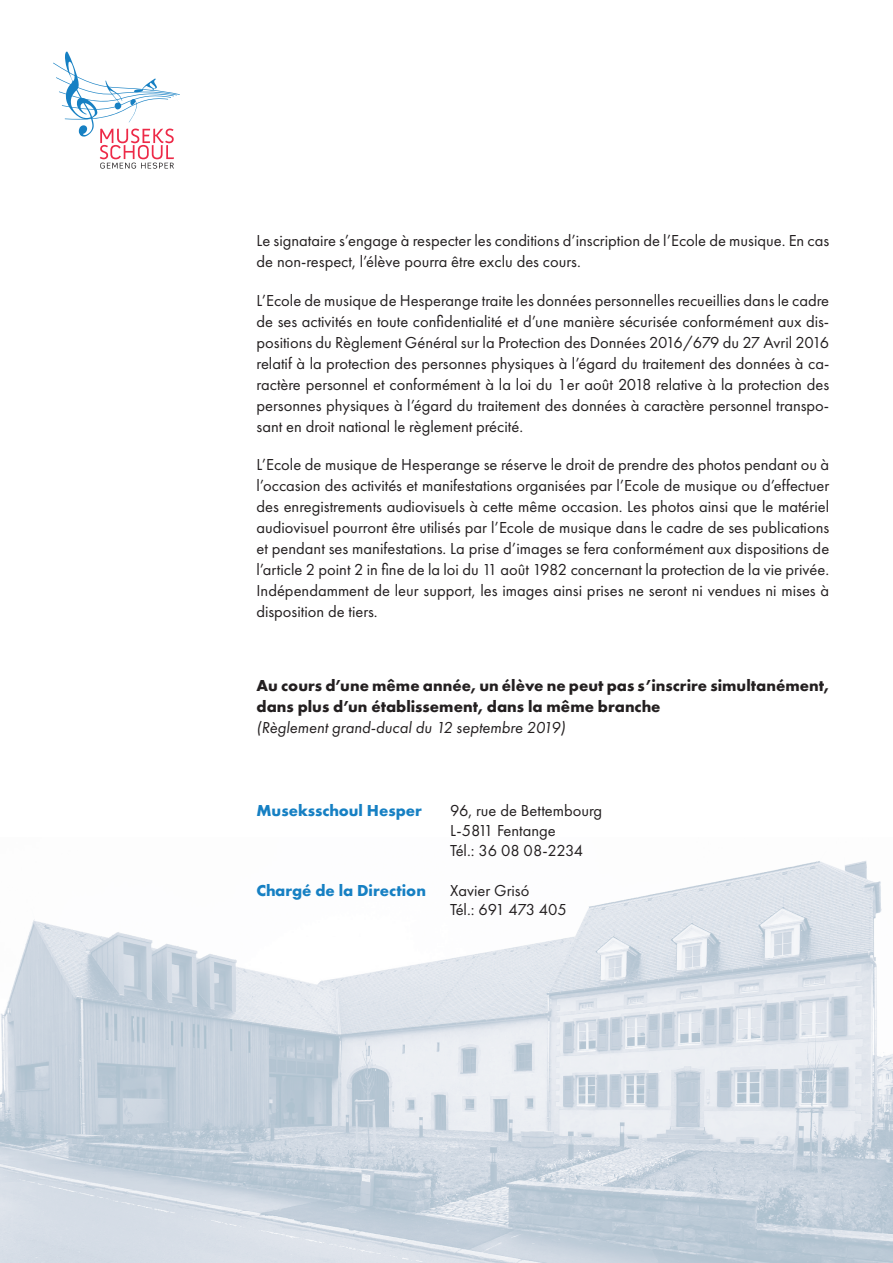
<style>
.page{position:relative;width:893px;height:1263px;background:#fff}
.page>*{position:absolute;margin:0;border:0;box-sizing:border-box;transform-origin:0 0}
.t1{font:16.5px/21px "Futura PT";color:#231f20}
.t2{font:700 16.5px/21px "Futura PT";color:#231f20}
.t3{font:italic 16.5px "Futura PT";color:#231f20}
.t4{font:700 16.5px "Futura PT";color:#1680c3}
</style>
<div class="page">
<img style="left:0;top:861px;width:893px;height:402px">
<svg style="left:53px;top:51px;width:127px;height:118px"></svg>
<p class="t1" style="left:257px;top:230px;width:574px">Le signataire s’engage à respecter les conditions d’inscription de l’Ecole de musique. En cas de non-respect, l’élève pourra être exclu des cours.</p>
<p class="t1" style="left:257px;top:289px;width:574px;text-align:justify">L’Ecole de musique de Hesperange traite les données personnelles recueillies dans le cadre de ses activités en toute confidentialité et d’une manière sécurisée conformément aux dis&shy;positions du Règlement Général sur la Protection des Données 2016/679 du 27 Avril 2016 relatif à la protection des personnes physiques à l’égard du traitement des données à ca&shy;ractère personnel et conformément à la loi du 1er août 2018 relative à la protection des personnes physiques à l’égard du traitement des données à caractère personnel transpo&shy;sant en droit national le règlement précité.</p>
<p class="t1" style="left:257px;top:453px;width:574px;text-align:justify">L’Ecole de musique de Hesperange se réserve le droit de prendre des photos pendant ou à l’occasion des activités et manifestations organisées par l’Ecole de musique ou d’effectuer des enregistrements audiovisuels à cette même occasion. Les photos ainsi que le matériel audiovisuel pourront être utilisés par l’Ecole de musique dans le cadre de ses publications et pendant ses manifestations. La prise d’images se fera conformément aux dispositions de l’article 2 point 2 in fine de la loi du 11 août 1982 concernant la protection de la vie privée.<br>Indépendamment de leur support, les images ainsi prises ne seront ni vendues ni mises à disposition de tiers.</p>
<p class="t2" style="left:257px;top:675px;width:574px">Au cours d’une même année, un élève ne peut pas s’inscrire simultanément, dans plus d’un établissement, dans la même branche</p>
<p class="t3" style="left:257px;top:718px;width:310px">(Règlement grand-ducal du 12 septembre 2019)</p>
<p class="t4" style="left:257px;top:800px;width:167px">Museksschoul Hesper</p>
<p class="t1" style="left:450px;top:801px;width:154px;line-height:19.8px">96, rue de Bettembourg<br>L-5811 Fentange<br>Tél.: 36 08 08-2234</p>
<p class="t4" style="left:257px;top:879px;width:171px">Chargé de la Direction</p>
<p class="t1" style="left:450px;top:880px;width:118px;line-height:19.8px">Xavier Grisó<br>Tél.: 691 473 405</p>
</div>
